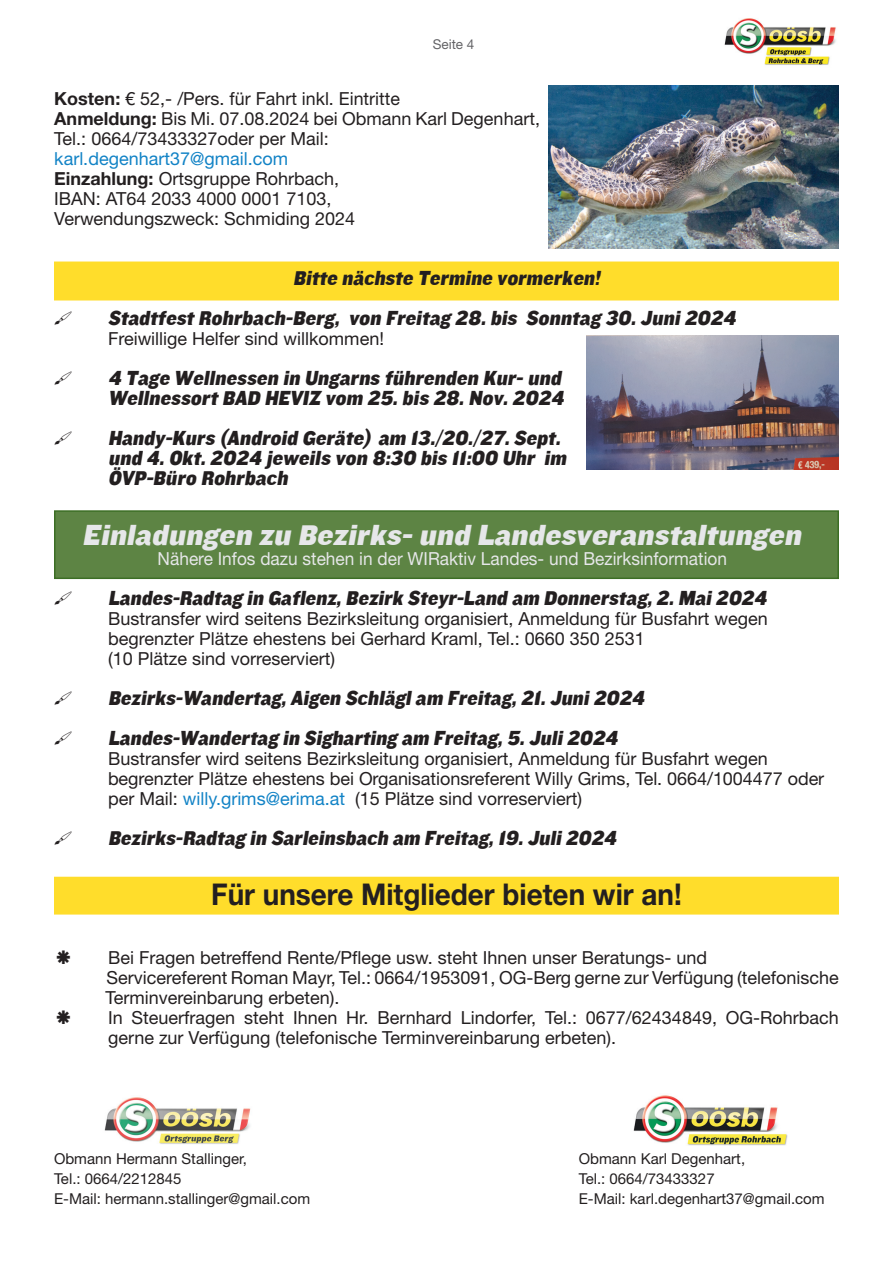
<style>
.page{position:relative;width:893px;height:1263px;background:#fff}
.page>*{position:absolute;margin:0;border:0;box-sizing:border-box;transform-origin:0 0}
.t1{font:italic 500 30px "Knock 72";color:#e6e7e9}
.t2{font:700 30px "Helvetica Neue LT Std";color:#231f20;scale:.93 1}
.t3{font:italic 500 21px/39.9px "Knock 72";color:#231f20;scale:.93 1}
.t4{font:italic 500 21px/20px "Knock 72";color:#231f20;scale:.94 1}
.t5{font:18px/20px "Helvetica Neue LT Std";color:#231f20}
.t6{font:18px "Helvetica Neue LT Std";color:#e6e7e9;scale:.96 1}
.t7{font:15px/20px "Helvetica Neue LT Std";color:#231f20}
.t8{font:13.5px "Helvetica Neue LT Std";color:#636366}
.s1{font-weight:700}
.s2{color:#1283c6}
</style>
<div class="page">
<img style="left:724px;top:18px;width:112px;height:47px">
<div style="left:54px;top:510px;width:785px;height:69px;background:#5d8444;border:2px solid #3c6e25"></div>
<img style="left:104px;top:1097px;width:147px;height:47px">
<img style="left:633px;top:1095px;width:155px;height:50px">
<div style="left:55px;top:262px;width:783px;height:38px;background:#ffdd2b"></div>
<div style="left:54px;top:261px;width:785px;height:39px;border:2px solid #ffdd2b"></div>
<div style="left:55px;top:877px;width:783px;height:37px;background:#ffdd2b"></div>
<img style="left:587px;top:336px;width:252px;height:134px">
<img style="left:549px;top:86px;width:290px;height:163px">
<p class="t8" style="left:433px;top:36px;width:43px">Seite 4</p>
<p class="t5" style="left:54px;top:88px;width:487px"><span class="s1">Kosten:</span> € 52,- /Pers. für Fahrt inkl. Eintritte<br><span class="s1">Anmeldung:</span> Bis Mi. 07.08.2024 bei Obmann Karl Degenhart,<br>Tel.: 0664/73433327oder per Mail:</p>
<p class="t5" style="left:54px;top:148px;width:302px"><span class="s2">karl.degenhart37@gmail.com </span><span class="s1">Einzahlung:</span> Ortsgruppe Rohrbach, IBAN: AT64 2033 4000 0001 7103, Verwendungszweck: Schmiding 2024</p>
<p class="t3" style="left:108px;top:258px;width:677px;text-indent:185px">Bitte nächste Termine vormerken!<br>Stadtfest Rohrbach-Berg, von Freitag 28. bis Sonntag 30. Juni 2024</p>
<p class="t5" style="left:108px;top:328px;width:277px">Freiwillige Helfer sind willkommen!</p>
<p class="t4" style="left:108px;top:368px;width:486px">4 Tage Wellnessen in Ungarns führenden Kur- und<br>Wellnessort BAD HEVIZ vom 25. bis 28. Nov. 2024</p>
<p class="t4" style="left:108px;top:428px;width:489px">Handy-Kurs (Android Geräte) am 13./20./27. Sept. und 4. Okt. 2024 jeweils von 8:30 bis 11:00 Uhr im<br>ÖVP-Büro Rohrbach</p>
<h1 class="t1" style="left:82px;top:518px;width:720px">Einladungen zu Bezirks- und Landesveranstaltungen</h1>
<p class="t6" style="left:158px;top:548px;width:595px">Nähere Infos dazu stehen in der WIRaktiv Landes- und Bezirksinformation</p>
<p class="t3" style="left:108px;top:578px;width:710px">Landes-Radtag in Gaflenz, Bezirk Steyr-Land am Donnerstag, 2. Mai 2024</p>
<p class="t5" style="left:108px;top:608px;width:661px">Bustransfer wird seitens Bezirksleitung organisiert, Anmeldung für Busfahrt wegen begrenzter Plätze ehestens bei Gerhard Kraml, Tel.: 0660 350 2531<br>(10 Plätze sind vorreserviert)</p>
<p class="t3" style="left:108px;top:678px;width:578px">Bezirks-Wandertag, Aigen Schlägl am Freitag, 21. Juni 2024<br>Landes-Wandertag in Sigharting am Freitag, 5. Juli 2024</p>
<p class="t5" style="left:108px;top:748px;width:718px">Bustransfer wird seitens Bezirksleitung organisiert, Anmeldung für Busfahrt wegen begrenzter Plätze ehestens bei Organisationsreferent Willy Grims, Tel. 0664/1004477 oder per Mail: <span class="s2">willy.grims@erima.at</span> (15 Plätze sind vorreserviert)</p>
<p class="t3" style="left:108px;top:818px;width:548px">Bezirks-Radtag in Sarleinsbach am Freitag, 19. Juli 2024</p>
<h1 class="t2" style="left:211px;top:875px;width:508px">Für unsere Mitglieder bieten wir an!</h1>
<p class="t5" style="left:106px;top:948px;width:735px">Bei Fragen betreffend Rente/Pflege usw. steht Ihnen unser Beratungs- und<br>Servicereferent Roman Mayr, Tel.: 0664/1953091, OG-Berg gerne zur Verfügung (telefonische Terminvereinbarung erbeten).<br>In Steuerfragen steht Ihnen Hr. Bernhard Lindorfer, Tel.: 0677/62434849, OG-Rohrbach gerne zur Verfügung (telefonische Terminvereinbarung erbeten).</p>
<p class="t7" style="left:54px;top:1149px;width:258px">Obmann Hermann Stallinger,<br>Tel.: 0664/2212845<br>E-Mail: hermann.stallinger@gmail.com</p>
<p class="t7" style="left:579px;top:1149px;width:247px">Obmann Karl Degenhart,<br>Tel.: 0664/73433327<br>E-Mail: karl.degenhart37@gmail.com</p>
</div>
